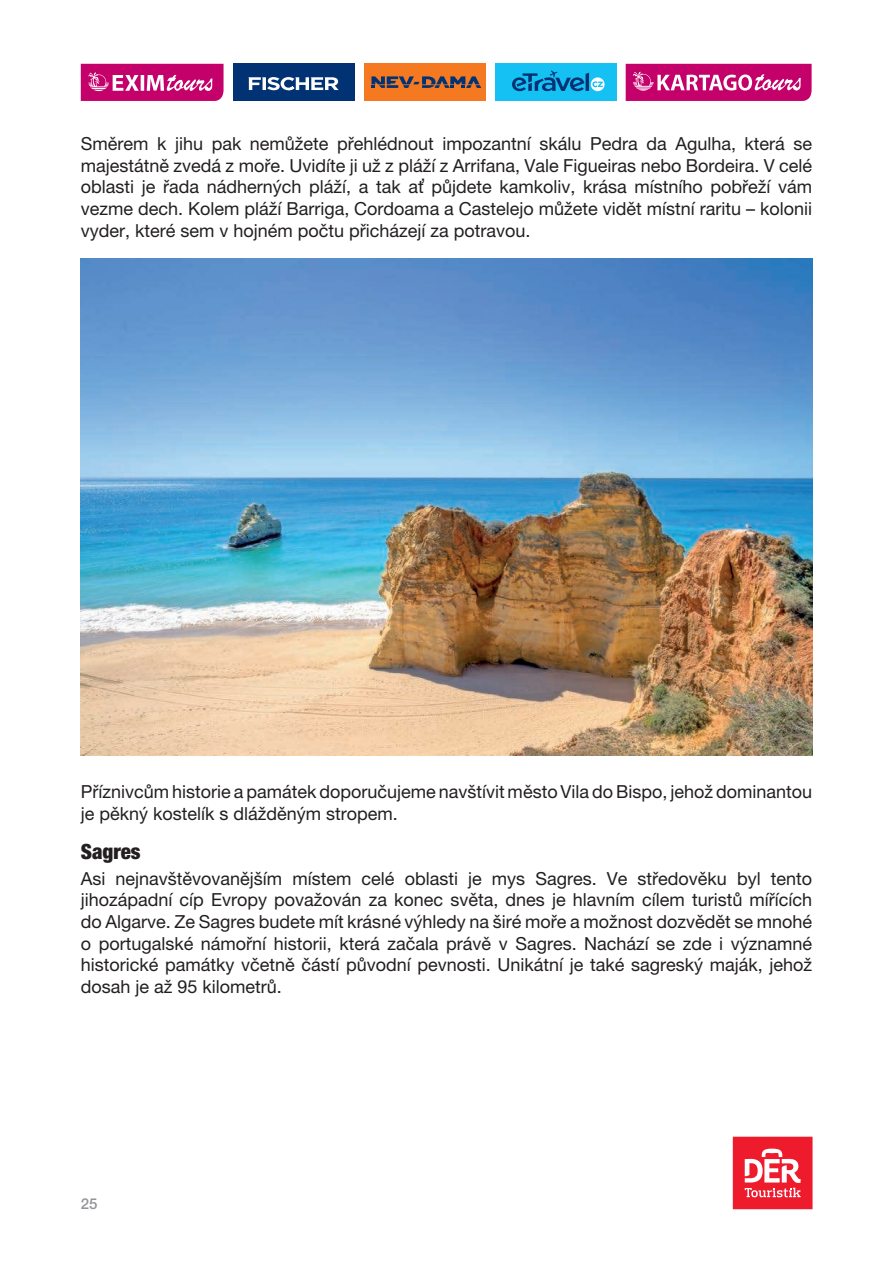
<style>
.page{position:relative;width:893px;height:1263px;background:#fff}
.page>*{position:absolute;margin:0;border:0;box-sizing:border-box;transform-origin:0 0}
.t1{font:900 condensed 21px "Helvetica Neue CE";color:#231f20}
.t2{font:18px/21.6px "Helvetica Neue CE";color:#231f20;text-align:justify}
.t3{font:500 15px "Helvetica Neue CE";color:#939598}
</style>
<div class="page">
<div style="left:233px;top:64px;width:121px;height:37px;background:#013374"></div>
<svg style="left:248px;top:77px;width:91px;height:13px"></svg>
<div style="left:364px;top:64px;width:121px;height:37px;background:#f47921"></div>
<svg style="left:371px;top:76px;width:110px;height:12px"></svg>
<div style="left:495px;top:64px;width:121px;height:37px;background:#15c0f2"></div>
<svg style="left:512px;top:71px;width:93px;height:20px"></svg>
<svg style="left:81px;top:64px;width:143px;height:37px;background:#cd2b83"></svg>
<svg style="left:626px;top:64px;width:186px;height:37px;background:#ce2c84"></svg>
<div style="left:733px;top:1137px;width:79px;height:72px;background:#ee1b2d"></div>
<svg style="left:745px;top:1148px;width:56px;height:49px"></svg>
<img style="left:81px;top:258px;width:731px;height:497px">
<p class="t2" style="left:81px;top:133px;width:733px">Směrem k jihu pak nemůžete přehlédnout impozantní skálu Pedra da Agulha, která se majestátně zvedá z moře. Uvidíte ji už z pláží z Arrifana, Vale Figueiras nebo Bordeira. V celé oblasti je řada nádherných pláží, a tak ať půjdete kamkoliv, krása místního pobřeží vám vezme dech. Kolem pláží Barriga, Cordoama a Castelejo můžete vidět místní raritu – kolonii vyder, které sem v hojném počtu přicházejí za potravou.</p>
<p class="t2" style="left:81px;top:781px;width:733px">Příznivcům historie a památek doporučujeme navštívit město Vila do Bispo, jehož dominantou je pěkný kostelík s dlážděným stropem.</p>
<p class="t1" style="left:81px;top:839px;width:61px">Sagres</p>
<p class="t2" style="left:81px;top:867px;width:733px">Asi nejnavštěvovanějším místem celé oblasti je mys Sagres. Ve středověku byl tento jihozápadní cíp Evropy považován za konec světa, dnes je hlavním cílem turistů mířících do Algarve. Ze Sagres budete mít krásné výhledy na širé moře a možnost dozvědět se mnohé o portugalské námořní historii, která začala právě v Sagres. Nachází se zde i významné historické památky včetně částí původní pevnosti. Unikátní je také sagreský maják, jehož dosah je až 95 kilometrů.</p>
<p class="t3" style="left:81px;top:1194px;width:18px">25</p>
</div>
